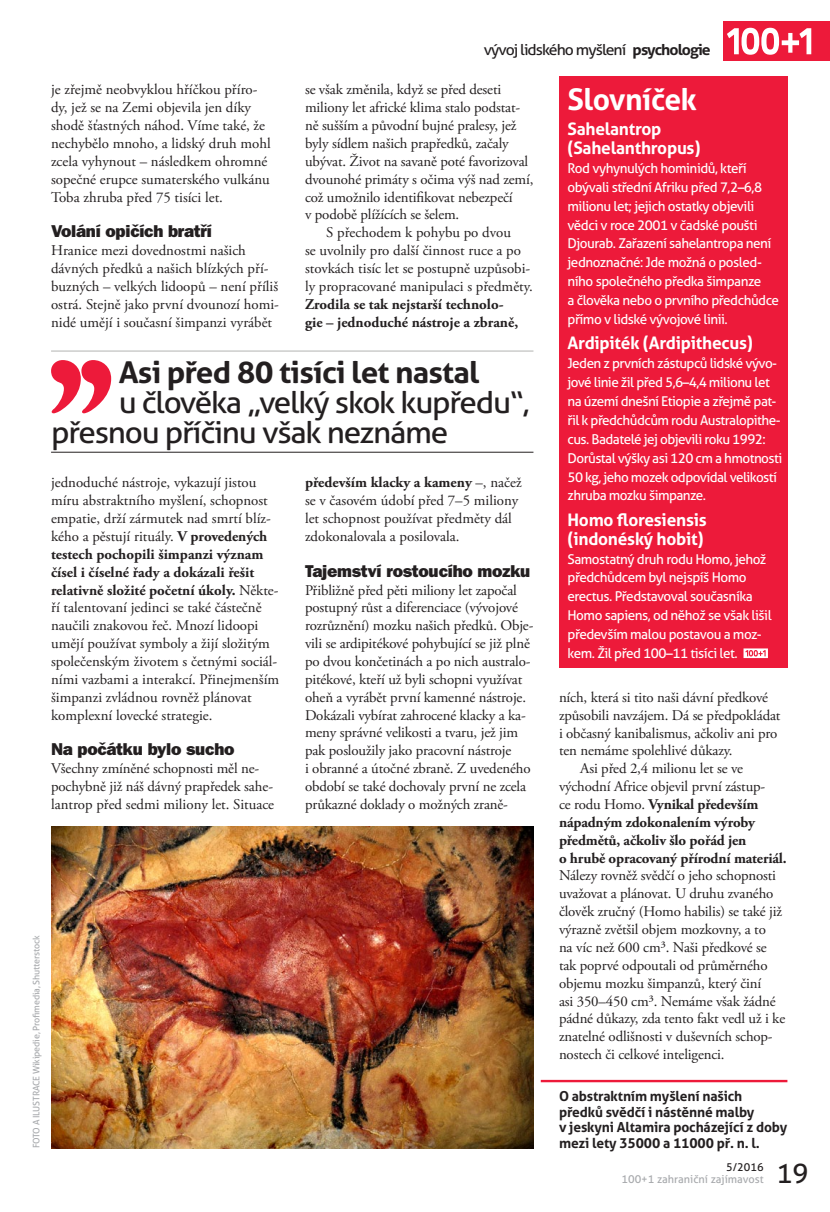
<style>
.page{position:relative;width:830px;height:1212px;background:#fff}
.page>*{position:absolute;margin:0;border:0;box-sizing:border-box;transform-origin:0 0}
.t1{font:30px/30px "Aller";letter-spacing:-.04em;color:#231f20;scale:1.05 1}
.t2{font:700 30px "Aller";letter-spacing:-.025em;color:#231f20;scale:1.05 1}
.t3{font:700 30px "Aller";letter-spacing:-.015em;color:#fff}
.t4{font:27px "Aller";color:#231f20}
.t5{font:700 17.25px/18.9px "Aller";letter-spacing:-.015em;color:#fff}
.t6{font:17.25px "ITC Franklin Gothic Std Hvy";letter-spacing:-.015em;color:#231f20}
.t7{font:15px "Aller";letter-spacing:-.06em;color:#231f20;scale:1.05 1}
.t8{font:14.85px/17.9px "Adobe Garamond Pro";letter-spacing:-.01em;color:#231f20}
.t9{font:700 14.85px/17.9px "Adobe Garamond Pro";letter-spacing:-.01em;color:#231f20}
.t10{font:700 13.8px/15.8px "Aller";letter-spacing:-.01em;color:#231f20}
.t11{font:13.5px/18.9px "Aller";letter-spacing:-.035em;color:#fff}
.t12{font:10.95px "Aller";color:#a7a9ac}
.t13{font:10.95px "Aller";color:#231f20}
.t14{font:9px "Aller";letter-spacing:-.02em;color:#a7a9ac}
.s1{font-weight:700}
.s2{font-weight:400}
</style>
<div class="page">
<hr style="left:51px;top:351px;width:482px;height:1px;background:#b2b3b1">
<hr style="left:51px;top:452px;width:482px;height:1px;background:#231f20">
<svg style="left:51px;top:360px;width:60px;height:53px"></svg>
<div style="left:558px;top:76px;width:229px;height:592px;background:#ed1a3a"></div>
<svg style="left:743px;top:648px;width:24px;height:10px"></svg>
<img style="left:51px;top:827px;width:482px;height:321px">
<div style="left:723px;top:21px;width:106px;height:40px;background:#ed1a3a"></div>
<svg style="left:727px;top:28px;width:83px;height:27px"></svg>
<hr style="left:540px;top:1080px;width:247px;height:2px;background:#ed1a3a">
<p class="t7" style="left:483px;top:40px;width:218px">vývoj lidského myšlení <span class="s1">psychologie</span></p>
<p class="t8" style="left:51px;top:81px;width:221px">je zřejmě neobvyklou hříčkou příro&shy;dy, jež se na Zemi objevila jen díky shodě šťastných náhod. Víme také, že nechybělo mnoho, a lidský druh mohl zcela vyhynout – následkem ohromné sopečné erupce sumaterského vulkánu Toba zhruba před 75 tisíci let.</p>
<p class="t6" style="left:51px;top:220px;width:162px">Volání opičích bratří</p>
<p class="t8" style="left:51px;top:242px;width:229px">Hranice mezi dovednostmi našich dávných předků a našich blízkých pří&shy;buzných – velkých lidoopů – není příliš ostrá. Stejně jako první dvounozí homi&shy;nidé umějí i současní šimpanzi vyrábět</p>
<p class="t8" style="left:305px;top:81px;width:198px">se však změnila, když se před deseti</p>
<p class="t8" style="left:305px;top:99px;width:216px">miliony let africké klima stalo podstat-</p>
<p class="t8" style="left:305px;top:117px;width:213px">ně sušším a původní bujné pralesy, jež</p>
<p class="t8" style="left:305px;top:135px;width:205px">byly sídlem našich prapředků, začaly</p>
<p class="t8" style="left:305px;top:153px;width:224px">ubývat. Život na savaně poté favorizoval</p>
<p class="t8" style="left:305px;top:171px;width:230px">dvounohé primáty s očima výš nad zemí,</p>
<p class="t8" style="left:305px;top:188px;width:209px">což umožnilo identifikovat nebezpečí</p>
<p class="t8" style="left:305px;top:206px;width:156px">v podobě plížících se šelem.</p>
<p class="t8" style="left:326px;top:224px;width:186px">S přechodem k pohybu po dvou</p>
<p class="t8" style="left:305px;top:242px;width:217px">se uvolnily pro další činnost ruce a po</p>
<p class="t8" style="left:305px;top:260px;width:227px">stovkách tisíc let se postupně uzpůsobi-</p>
<p class="t8" style="left:305px;top:278px;width:229px">ly propracované manipulaci s předměty.</p>
<p class="t9" style="left:305px;top:295px;width:214px">Zrodila se tak nejstarší technolo&shy;gie – jednoduché nástroje a zbraně,</p>
<h1 class="t2" style="left:119px;top:354px;width:345px">Asi před 80 tisíci let nastal</h1>
<h1 class="t1" style="left:51px;top:388px;width:457px;text-indent:68px">u člověka „velký skok kupředu“, přesnou příčinu však neznáme</h1>
<p class="t8" style="left:51px;top:474px;width:229px">jednoduché nástroje, vykazují jistou míru abstraktního myšlení, schopnost empatie, drží zármutek nad smrtí blíz&shy;kého a pěstují rituály. <span class="s1">V provedených testech pochopili šimpanzi význam čísel i číselné řady a dokázali řešit relativně složité početní úkoly.</span> Někte&shy;ří talentovaní jedinci se také částečně naučili znakovou řeč. Mnozí lidoopi umějí používat symboly a žijí složitým společenským životem s četnými sociál&shy;ními vazbami a interakcí. Přinejmenším šimpanzi zvládnou rovněž plánovat komplexní lovecké strategie.</p>
<p class="t6" style="left:51px;top:738px;width:185px">Na počátku bylo sucho</p>
<p class="t8" style="left:51px;top:760px;width:224px">Všechny zmíněné schopnosti měl ne&shy;pochybně již náš dávný prapředek sahe&shy;lantrop před sedmi miliony let. Situace</p>
<p class="t8" style="left:305px;top:474px;width:218px"><span class="s1">především klacky a kameny</span> –, načež se v časovém údobí před 7–5 miliony let schopnost používat předměty dál zdokonalovala a posilovala.</p>
<p class="t6" style="left:305px;top:560px;width:227px">Tajemství rostoucího mozku</p>
<p class="t8" style="left:305px;top:581px;width:230px">Přibližně před pěti miliony let započal postupný růst a diferenciace (vývojové rozrůznění) mozku našich předků. Obje&shy;vili se ardipitékové pohybující se již plně po dvou končetinách a po nich australo&shy;pitékové, kteří už byli schopni využívat oheň a vyrábět první kamenné nástroje.<br>Dokázali vybírat zahrocené klacky a ka&shy;meny správné velikosti a tvaru, jež jim pak posloužily jako pracovní nástroje<br>i obranné a útočné zbraně. Z uvedeného období se také dochovaly první ne zcela průkazné doklady o možných zraně-</p>
<p class="t14" style="left:31px;top:1148px;width:215px;rotate:-90deg">FOTO A ILUSTRACE Wikipedie, Profimedia, Shutterstock</p>
<h1 class="t3" style="left:567px;top:81px;width:131px">Slovníček</h1>
<p class="t5" style="left:567px;top:119px;width:134px">Sahelantrop (Sahelanthropus)</p>
<p class="t11" style="left:567px;top:159px;width:213px">Rod vyhynulých hominidů, kteří obývali střední Afriku před 7,2–6,8 milionu let; jejich ostatky objevili vědci v roce 2001 v čadské poušti Djourab. Zařazení sahelantropa není jednoznačné: Jde možná o posled&shy;ního společného předka šimpanze<br>a člověka nebo o prvního předchůdce přímo v lidské vývojové linii.</p>
<p class="t5" style="left:567px;top:334px;width:187px">Ardipiték (Ardipithecus)</p>
<p class="t11" style="left:567px;top:354px;width:216px">Jeden z prvních zástupců lidské vývo&shy;jové linie žil před 5,6–4,4 milionu let na území dnešní Etiopie a zřejmě pat&shy;řil k předchůdcům rodu Australopithe&shy;cus. Badatelé jej objevili roku 1992:<br>Dorůstal výšky asi 120 cm a hmotnosti 50 kg, jeho mozek odpovídal velikostí zhruba mozku šimpanze.</p>
<p class="t5" style="left:567px;top:510px;width:141px">Homo floresiensis (indonéský hobit)</p>
<p class="t11" style="left:567px;top:549px;width:205px">Samostatný druh rodu Homo, jehož předchůdcem byl nejspíš Homo erectus. Představoval současníka<br>Homo sapiens, od něhož se však lišil především malou postavou a moz&shy;kem. Žil před 100–11 tisíci let.</p>
<p class="t8" style="left:558px;top:689px;width:210px">ních, která si tito naši dávní předkové</p>
<p class="t8" style="left:558px;top:706px;width:223px">způsobili navzájem. Dá se předpokládat</p>
<p class="t8" style="left:558px;top:724px;width:220px">i občasný kanibalismus, ačkoliv ani pro</p>
<p class="t8" style="left:558px;top:742px;width:175px">ten nemáme spolehlivé důkazy.</p>
<p class="t8" style="left:580px;top:760px;width:164px">Asi před 2,4 milionu let se ve</p>
<p class="t8" style="left:558px;top:778px;width:208px">východní Africe objevil první zástup-</p>
<p class="t9" style="left:558px;top:795px;width:201px"><span class="s2">ce rodu Homo.</span> Vynikal především</p>
<p class="t9" style="left:558px;top:813px;width:197px">nápadným zdokonalením výroby</p>
<p class="t9" style="left:558px;top:831px;width:189px">předmětů, ačkoliv šlo pořád jen</p>
<p class="t9" style="left:558px;top:849px;width:229px">o hrubě opracovaný přírodní materiál.</p>
<p class="t8" style="left:558px;top:867px;width:227px">Nálezy rovněž svědčí o jeho schopnosti uvažovat a plánovat. U druhu zvaného člověk zručný (Homo habilis) se také již výrazně zvětšil objem mozkovny, a to<br>na víc než 600 cm³. Naši předkové se tak poprvé odpoutali od průměrného objemu mozku šimpanzů, který činí<br>asi 350–450 cm³. Nemáme však žádné pádné důkazy, zda tento fakt vedl už i ke znatelné odlišnosti v duševních schop&shy;nostech či celkové inteligenci.</p>
<p class="t10" style="left:558px;top:1088px;width:230px">O abstraktním myšlení našich předků svědčí i nástěnné malby<br>v jeskyni Altamira pocházející z doby mezi lety 35000 a 11000 př. n. l.</p>
<p class="t13" style="left:725px;top:1161px;width:39px">5/2016</p>
<p class="t12" style="left:621px;top:1173px;width:143px">100+1 zahraniční zajímavost</p>
<h2 class="t4" style="left:776px;top:1157px;width:34px">19</h2>
</div>
